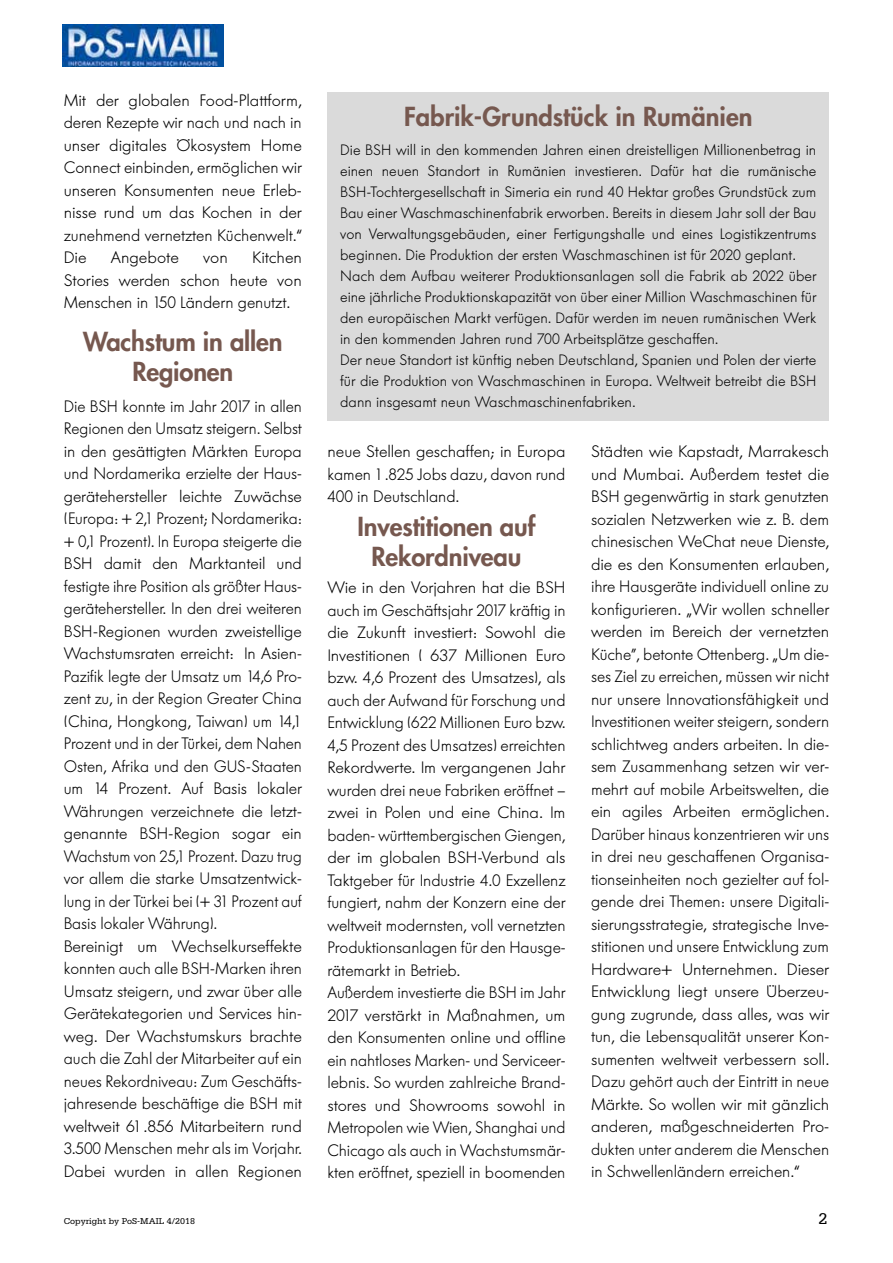
<style>
.page{position:relative;width:893px;height:1263px;background:#fff}
.page>*{position:absolute;margin:0;border:0;box-sizing:border-box;transform-origin:0 0}
.t1{font:800 25.5px/30px "Futura";letter-spacing:-.005em;color:#76584f;text-align:center}
.t2{font:300 16.5px/22.5px "Futura BQ";letter-spacing:-.005em;color:#000;text-align:justify}
.t3{font:16.5px "Serifa";color:#000}
.t4{font:300 15px/21px "Futura BQ";color:#000}
.t5{font:9px "Serifa";color:#000}
</style>
<div class="page">
<img style="left:63px;top:25px;width:160px;height:42px">
<div style="left:327px;top:93px;width:502px;height:328px;background:#dadada"></div>
<p class="t2" style="left:64px;top:89px;width:240px">Mit der globalen Food-Plattform, deren Rezepte wir nach und nach in unser digitales Ökosystem Home Connect einbinden, ermöglichen wir unseren Konsumenten neue Erleb&shy;nisse rund um das Kochen in der zunehmend vernetzten Küchenwelt.“ Die</p>
<p class="t2" style="left:111px;top:246px;width:69px">Angebote</p>
<p class="t2" style="left:203px;top:246px;width:26px">von</p>
<p class="t2" style="left:64px;top:246px;width:240px;text-indent:188px">Kitchen Stories werden schon heute von Menschen in 150 Ländern genutzt.</p>
<h1 class="t1" style="left:83px;top:326px;width:201px">Wachstum in allen<br>Regionen</h1>
<p class="t2" style="left:64px;top:395px;width:240px;text-align:left">Die BSH konnte im Jahr 2017 in allen Regionen den Umsatz steigern. Selbst in den gesättigten Märkten Europa und Nordamerika erzielte der Haus&shy;gerätehersteller leichte Zuwächse (Europa: + 2,1 Prozent; Nordamerika: + 0,1 Prozent). In Europa steigerte die BSH damit den Marktanteil und festigte ihre Position als größter Haus&shy;gerätehersteller. In den drei weiteren BSH-Regionen wurden zweistellige Wachstumsraten erreicht: In Asien-Pazifik legte der Umsatz um 14,6 Pro&shy;zent zu, in der Region Greater China (China, Hongkong, Taiwan) um 14,1<br>Prozent und in der Türkei, dem Nahen Osten, Afrika und den GUS-Staaten um 14 Prozent. Auf Basis lokaler Währungen verzeichnete die letzt&shy;genannte BSH-Region sogar ein Wachstum von 25,1 Prozent. Dazu trug vor allem die starke Umsatzentwick&shy;lung in der Türkei bei (+ 31 Prozent auf Basis lokaler Währung).<br>Bereinigt um Wechselkurseffekte konnten auch alle BSH-Marken ihren Umsatz steigern, und zwar über alle Gerätekategorien und Services hin&shy;weg. Der Wachstumskurs brachte auch die Zahl der Mitarbeiter auf ein neues Rekordniveau: Zum Geschäfts&shy;jahresende beschäftige die BSH mit weltweit 61.856 Mitarbeitern rund 3.500 Menschen mehr als im Vorjahr.<br>Dabei wurden in allen Regionen</p>
<h1 class="t1" style="left:404px;top:101px;width:350px">Fabrik-Grundstück in Rumänien</h1>
<p class="t4" style="left:340px;top:140px;width:478px">Die BSH will in den kommenden Jahren einen dreistelligen Millionenbetrag in einen neuen Standort in Rumänien investieren. Dafür hat die rumänische BSH-Tochtergesellschaft in Simeria ein rund 40 Hektar großes Grundstück zum Bau einer Waschmaschinenfabrik erworben. Bereits in diesem Jahr soll der Bau von Verwaltungsgebäuden, einer Fertigungshalle und eines Logistikzentrums beginnen. Die Produktion der ersten Waschmaschinen ist für 2020 geplant.<br>Nach dem Aufbau weiterer Produktionsanlagen soll die Fabrik ab 2022 über eine jährliche Produktionskapazität von über einer Million Waschmaschinen für den europäischen Markt verfügen. Dafür werden im neuen rumänischen Werk in den kommenden Jahren rund 700 Arbeitsplätze geschaffen.<br>Der neue Standort ist künftig neben Deutschland, Spanien und Polen der vierte für die Produktion von Waschmaschinen in Europa. Weltweit betreibt die BSH dann insgesamt neun Waschmaschinenfabriken.</p>
<p class="t2" style="left:327px;top:440px;width:240px">neue Stellen geschaffen; in Europa kamen 1.825 Jobs dazu, davon rund 400 in Deutschland.</p>
<h1 class="t1" style="left:358px;top:511px;width:179px">Investitionen auf<br>Rekordniveau</h1>
<p class="t2" style="left:327px;top:576px;width:240px;text-align:left">Wie in den Vorjahren hat die BSH auch im Geschäftsjahr 2017 kräftig in die Zukunft investiert: Sowohl die Investitionen ( 637 Millionen Euro bzw. 4,6 Prozent des Umsatzes), als auch der Aufwand für Forschung und Entwicklung (622 Millionen Euro bzw.<br>4,5 Prozent des Umsatzes) erreichten Rekordwerte. Im vergangenen Jahr wurden drei neue Fabriken eröffnet – zwei in Polen und eine China. Im baden- württembergischen Giengen, der im globalen BSH-Verbund als Taktgeber für Industrie 4.0 Exzellenz fungiert, nahm der Konzern eine der weltweit modernsten, voll vernetzten Produktionsanlagen für den Hausge&shy;rätemarkt in Betrieb.<br>Außerdem investierte die BSH im Jahr 2017 verstärkt in Maßnahmen, um den Konsumenten online und offline ein nahtloses Marken- und Serviceer&shy;lebnis. So wurden zahlreiche Brand&shy;stores und Showrooms sowohl in Metropolen wie Wien, Shanghai und Chicago als auch in Wachstumsmär&shy;kten eröffnet, speziell in boomenden</p>
<p class="t2" style="left:591px;top:440px;width:240px">Städten wie Kapstadt, Marrakesch und Mumbai. Außerdem testet die BSH gegenwärtig in stark genutzten sozialen Netzwerken wie z. B. dem chinesischen WeChat neue Dienste, die es den Konsumenten erlauben, ihre Hausgeräte individuell online zu konfigurieren. „Wir wollen schneller werden im Bereich der vernetzten Küche”, betonte Ottenberg. „Um die&shy;ses Ziel zu erreichen, müssen wir nicht nur unsere Innovationsfähigkeit und Investitionen weiter steigern, sondern schlichtweg anders arbeiten. In die&shy;sem Zusammenhang setzen wir ver&shy;mehrt auf mobile Arbeitswelten, die ein agiles Arbeiten ermöglichen.<br>Darüber hinaus konzentrieren wir uns in drei neu geschaffenen Organisa&shy;tionseinheiten noch gezielter auf fol&shy;gende drei Themen: unsere Digitali&shy;sierungsstrategie, strategische Inve&shy;stitionen und unsere Entwicklung zum Hardware+ Unternehmen. Dieser Entwicklung liegt unsere Überzeu&shy;gung zugrunde, dass alles, was wir tun, die Lebensqualität unserer Kon&shy;sumenten weltweit verbessern soll.<br>Dazu gehört auch der Eintritt in neue Märkte. So wollen wir mit gänzlich anderen, maßgeschneiderten Pro&shy;dukten unter anderem die Menschen in Schwellenländern erreichen.“</p>
<p class="t5" style="left:64px;top:1216px;width:133px">Copyright by PoS-MAIL 4/2018</p>
<p class="t3" style="left:818px;top:1210px;width:11px">2</p>
</div>
